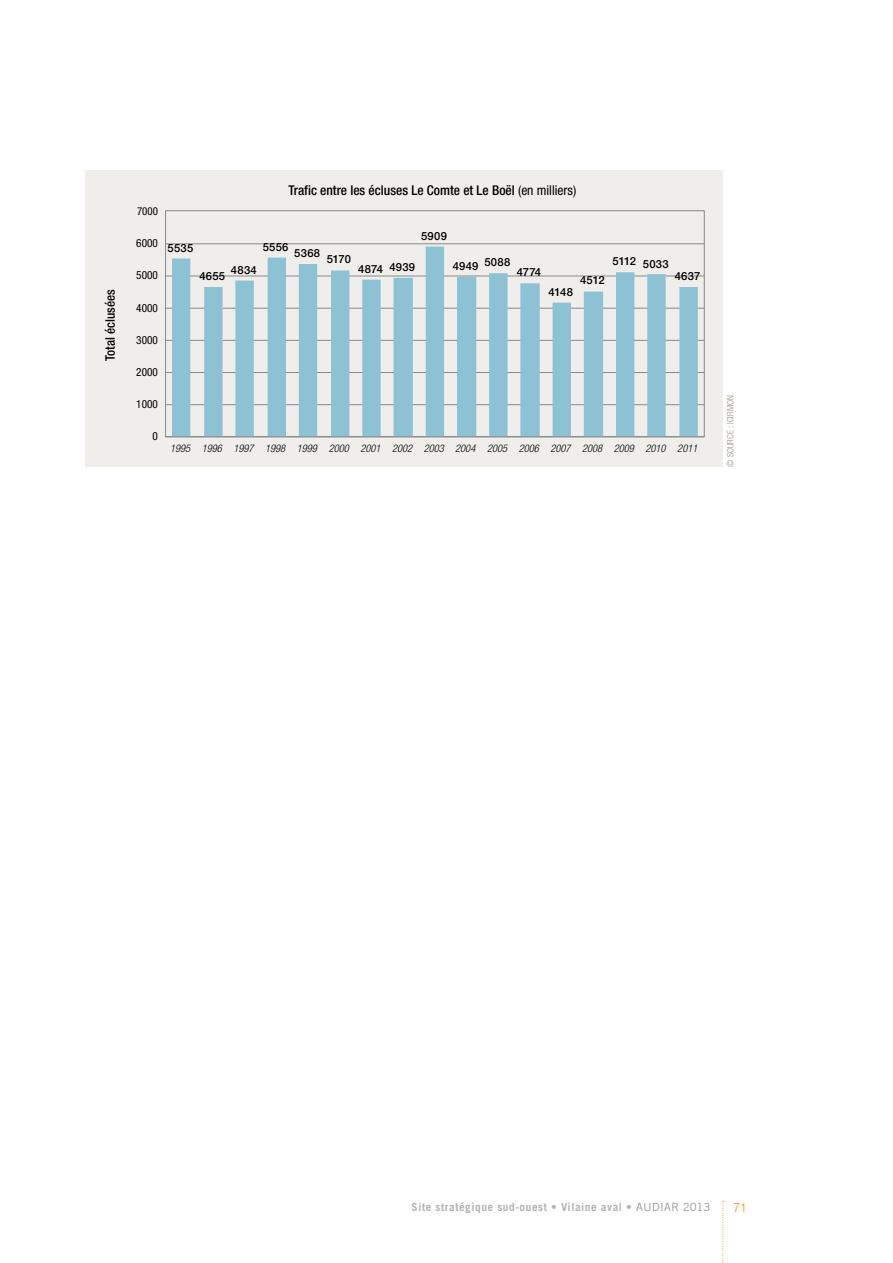
<style>
.page{position:relative;width:893px;height:1263px;background:#fff}
.page>*{position:absolute;margin:0;border:0;box-sizing:border-box;transform-origin:0 0}
.t1{font:500 condensed 13.5px "Helvetica Neue";color:#000}
.t2{font:500 condensed 13.05px "Helvetica Neue";color:#000}
.t3{font:300 12.75px "Helvetica Neue";color:#f08a16;scale:.95 1}
.t4{font:500 11.25px "Helvetica Neue";letter-spacing:.02em;color:#000}
.t5{font:700 11.25px "Trade Gothic";letter-spacing:.05em;color:#b1b3b4}
.t6{font:condensed 11.25px "Helvetica Neue";color:#000}
.t7{font:condensed 10.95px "Helvetica Neue";color:#000}
.t8{font:italic 300 condensed 10.5px "Helvetica Neue";color:#000}
.t9{font:300 condensed 9px "Helvetica Neue";color:#999785}
.s1{font-weight:400}
.s2{font-weight:300;color:#87888a}
</style>
<div class="page">
<svg style="left:722px;top:1201px;width:2px;height:62px"></svg>
<div style="left:85px;top:170px;width:638px;height:297px;background:#efeeeb"></div>
<hr style="left:166px;top:404px;width:538px;height:1px;background:#87888a">
<hr style="left:166px;top:372px;width:538px;height:1px;background:#87888a">
<hr style="left:166px;top:340px;width:538px;height:1px;background:#87888a">
<hr style="left:166px;top:308px;width:538px;height:1px;background:#87888a">
<hr style="left:166px;top:276px;width:538px;height:1px;background:#87888a">
<hr style="left:166px;top:244px;width:538px;height:1px;background:#87888a">
<svg style="left:172px;top:247px;width:526px;height:188px"></svg>
<div style="left:165px;top:211px;width:539px;height:226px;border:1px solid #87888a"></div>
<p class="t2" style="left:102px;top:361px;width:73px;rotate:-90deg">Total éclusées</p>
<p class="t7" style="left:137px;top:205px;width:22px">7000</p>
<p class="t6" style="left:136px;top:237px;width:23px">6000</p>
<p class="t6" style="left:136px;top:269px;width:23px">5000</p>
<p class="t6" style="left:136px;top:301px;width:23px">4000</p>
<p class="t6" style="left:136px;top:333px;width:23px">3000</p>
<p class="t6" style="left:136px;top:365px;width:23px">2000</p>
<p class="t6" style="left:136px;top:398px;width:23px">1000</p>
<p class="t6" style="left:152px;top:430px;width:7px">0</p>
<p class="t1" style="left:289px;top:182px;width:289px">Trafic entre les écluses Le Comte et Le Boël <span class="s1">(en milliers)</span></p>
<p class="t4" style="left:421px;top:229px;width:27px">5909</p>
<p class="t4" style="left:263px;top:240px;width:27px">5556</p>
<p class="t4" style="left:168px;top:241px;width:27px">5535</p>
<p class="t4" style="left:294px;top:246px;width:27px">5368</p>
<p class="t4" style="left:327px;top:253px;width:26px">5170</p>
<p class="t4" style="left:358px;top:261px;width:58px">4874 4939</p>
<p class="t4" style="left:231px;top:263px;width:27px">4834</p>
<p class="t4" style="left:199px;top:269px;width:27px">4655</p>
<p class="t4" style="left:453px;top:257px;width:59px">4949 5088</p>
<p class="t4" style="left:517px;top:265px;width:26px">4774</p>
<p class="t4" style="left:580px;top:274px;width:26px">4512</p>
<p class="t4" style="left:549px;top:285px;width:26px">4148</p>
<p class="t4" style="left:613px;top:256px;width:58px">5112 5033</p>
<p class="t4" style="left:675px;top:270px;width:27px">4637</p>
<p class="t8" style="left:170px;top:442px;width:529px">1995 1996 1997 1998 1999 2000 2001 2002 2003 2004 2005 2006 2007 2008 2009 2010 2011</p>
<p class="t9" style="left:725px;top:467px;width:75px;rotate:-90deg">© SOURCE : ICIRMON.</p>
<p class="t5" style="left:412px;top:1200px;width:300px">Site stratégique sud-ouest • Vilaine aval • <span class="s2">AUDIAR 2013</span></p>
<p class="t3" style="left:733px;top:1199px;width:16px">71</p>
</div>
